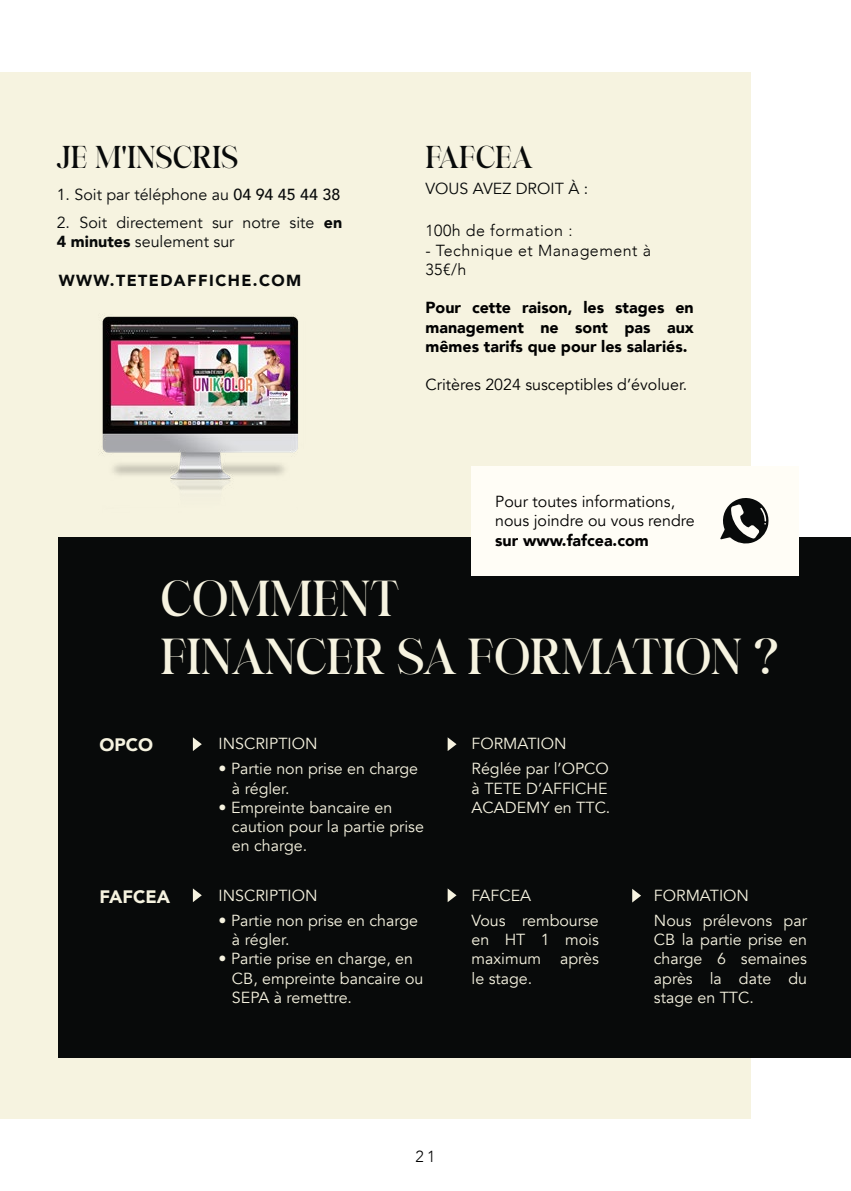
<style>
.page{position:relative;width:851px;height:1191px;background:#fff}
.page>*{position:absolute;margin:0;border:0;box-sizing:border-box;transform-origin:0 0}
.t1{font:48px/57.6px "Felgine";letter-spacing:-.01em;color:#f6f3e0}
.t2{font:30px "Felgine";color:#080a0a}
.t3{font:900 18px "Avenir";color:#f6f3e0}
.t4{font:16px/19.2px "Avenir";color:#f6f3e0}
.t5{font:16px/19.2px "Avenir";color:#080a0a}
.t6{font:900 16px/19.2px "Avenir";color:#000;text-align:justify}
.t7{font:16px/19.2px "Avenir";color:#000}
.t8{font:300 16px/19.2px "Avenir";letter-spacing:.03em;color:#000}
.t9{font:900 16px "Avenir";letter-spacing:.09em;color:#080a0a}
.s1{font-weight:500}
.s2{font-weight:900}
</style>
<div class="page">
<div style="left:0;top:72px;width:750px;height:1046px;background:#f6f3e0"></div>
<img style="left:101px;top:314px;width:198px;height:176px">
<div style="left:59px;top:537px;width:791px;height:520px;background:#080a0a"></div>
<div style="left:472px;top:466px;width:326px;height:109px;background:#fffdf6"></div>
<svg style="left:720px;top:498px;width:49px;height:46px"></svg>
<svg style="left:193px;top:737px;width:9px;height:14px"></svg>
<svg style="left:193px;top:888px;width:9px;height:14px"></svg>
<svg style="left:447px;top:737px;width:9px;height:14px"></svg>
<svg style="left:447px;top:888px;width:9px;height:14px"></svg>
<svg style="left:632px;top:889px;width:9px;height:13px"></svg>
<h2 class="t2" style="left:57px;top:138px;width:183px">JE M'INSCRIS</h2>
<p class="t5" style="left:57px;top:185px;width:285px">1. Soit par téléphone au <span class="s1">04 94 45 44 38</span></p>
<p class="t5" style="left:57px;top:213px;width:287px">2. Soit directement sur notre site <span class="s2">en<br>4 minutes</span> seulement sur</p>
<p class="t8" style="left:425px;top:221px;width:148px">100h de formation :</p>
<p class="t8" style="left:425px;top:240px;width:227px">- Technique et Management à<br>35€/h</p>
<p class="t6" style="left:425px;top:298px;width:270px">Pour cette raison, les stages en management ne sont pas aux mêmes tarifs que pour les salariés.</p>
<p class="t7" style="left:425px;top:375px;width:263px">Critères 2024 susceptibles d’évoluer.</p>
<h2 class="t2" style="left:425px;top:138px;width:109px">FAFCEA</h2>
<p class="t5" style="left:425px;top:179px;width:164px">VOUS AVEZ DROIT À :</p>
<p class="t9" style="left:59px;top:267px;width:244px">WWW.TETEDAFFICHE.COM</p>
<p class="t7" style="left:495px;top:492px;width:201px">Pour toutes informations, nous joindre ou vous rendre</p>
<p class="t6" style="left:495px;top:530px;width:155px">sur www.fafcea.com</p>
<h1 class="t1" style="left:161px;top:574px;width:619px">COMMENT<br>FINANCER SA FORMATION ?</h1>
<p class="t3" style="left:99px;top:729px;width:55px">OPCO</p>
<p class="t3" style="left:99px;top:881px;width:72px">FAFCEA</p>
<p class="t4" style="left:218px;top:734px;width:100px">INSCRIPTION</p>
<p class="t4" style="left:232px;top:759px;width:188px;text-indent:-13px">• Partie non prise en charge à régler.</p>
<p class="t4" style="left:232px;top:798px;width:193px;text-indent:-13px">• Empreinte bancaire en caution pour la partie prise en charge.</p>
<p class="t4" style="left:218px;top:886px;width:100px">INSCRIPTION</p>
<p class="t4" style="left:232px;top:911px;width:188px;text-indent:-13px">• Partie non prise en charge à régler.</p>
<p class="t4" style="left:232px;top:949px;width:193px;text-indent:-13px">• Partie prise en charge, en<br>CB, empreinte bancaire ou<br>SEPA à remettre.</p>
<p class="t4" style="left:471px;top:731px;width:139px;line-height:25.2px">FORMATION<br>Réglée par l’OPCO</p>
<p class="t4" style="left:471px;top:779px;width:140px">à TETE D’AFFICHE<br>ACADEMY en TTC.</p>
<p class="t4" style="left:471px;top:883px;width:129px;line-height:25.2px">FAFCEA<br>Vous rembourse</p>
<p class="t4" style="left:471px;top:930px;width:129px;text-align:justify">en HT 1 mois maximum après le stage.</p>
<p class="t4" style="left:653px;top:883px;width:155px;line-height:25.2px">FORMATION<br>Nous prélevons par</p>
<p class="t4" style="left:653px;top:930px;width:155px;text-align:justify">CB la partie prise en charge 6 semaines après la date du stage en TTC.</p>
<p class="t8" style="left:415px;top:1146px;width:21px">21</p>
</div>
